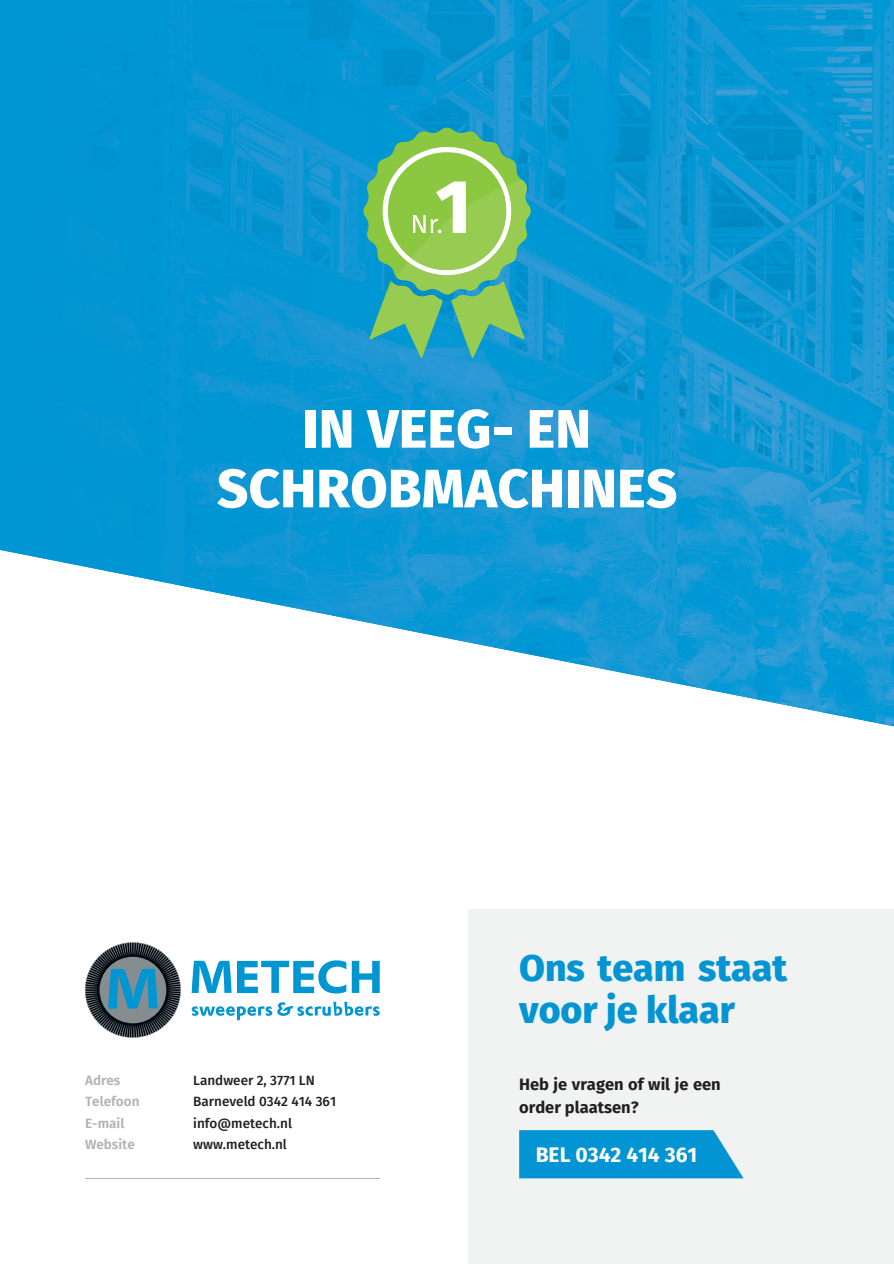
<style>
.page{position:relative;width:894px;height:1264px;background:#fff}
.page>*{position:absolute;margin:0;border:0;box-sizing:border-box;transform-origin:0 0}
.t1{font:800 54px/59.7px "Fira Sans";letter-spacing:.005em;color:#fff;text-align:center}
.t2{font:800 37.5px/41.7px "Fira Sans";color:#0294d3}
.t3{font:700 21px "Fira Sans";color:#fff}
.t4{font:700 16.5px/22.5px "Fira Sans";color:#231f20}
.t5{font:500 13.5px/21.3px "Fira Sans";color:#231f20}
.t6{font:600 13.5px/21.3px "Fira Sans";color:#b3b3b2}
</style>
<div class="page">
<img style="left:0;top:0;width:367px;height:571px">
<img style="left:367px;top:0;width:526px;height:155px">
<img style="left:367px;top:358px;width:53px;height:275px">
<img style="left:472px;top:155px;width:368px;height:520px">
<img style="left:840px;top:150px;width:53px;height:576px">
<img style="left:420px;top:358px;width:53px;height:285px">
<img style="left:105px;top:570px;width:263px;height:52px">
<img style="left:630px;top:674px;width:211px;height:42px">
<hr style="left:85px;top:1177px;width:294px;height:1px;background:#b2b3b1">
<svg style="left:85px;top:942px;width:96px;height:95px"></svg>
<svg style="left:191px;top:960px;width:40px;height:32px"></svg>
<svg style="left:237px;top:960px;width:142px;height:33px"></svg>
<svg style="left:192px;top:1001px;width:187px;height:19px"></svg>
<svg style="left:362px;top:127px;width:169px;height:231px;background:#6ebc84"></svg>
<div style="left:468px;top:909px;width:425px;height:354px;background:#f1f2f2"></div>
<svg style="left:519px;top:1130px;width:224px;height:48px;background:#129ad5"></svg>
<h1 class="t1" style="left:217px;top:400px;width:461px">IN VEEG- EN<br>SCHROBMACHINES</h1>
<p class="t6" style="left:85px;top:1069px;width:56px">Adres<br>Telefoon<br>E-mail<br>Website</p>
<p class="t5" style="left:193px;top:1069px;width:144px">Landweer 2, 3771 LN<br>Barneveld 0342 414 361 info@metech.nl www.metech.nl</p>
<h2 class="t2" style="left:519px;top:947px;width:269px">Ons team staat voor je klaar</h2>
<p class="t4" style="left:519px;top:1073px;width:203px">Heb je vragen of wil je een order plaatsen?</p>
<h3 class="t3" style="left:535px;top:1142px;width:163px">BEL 0342 414 361</h3>
</div>
